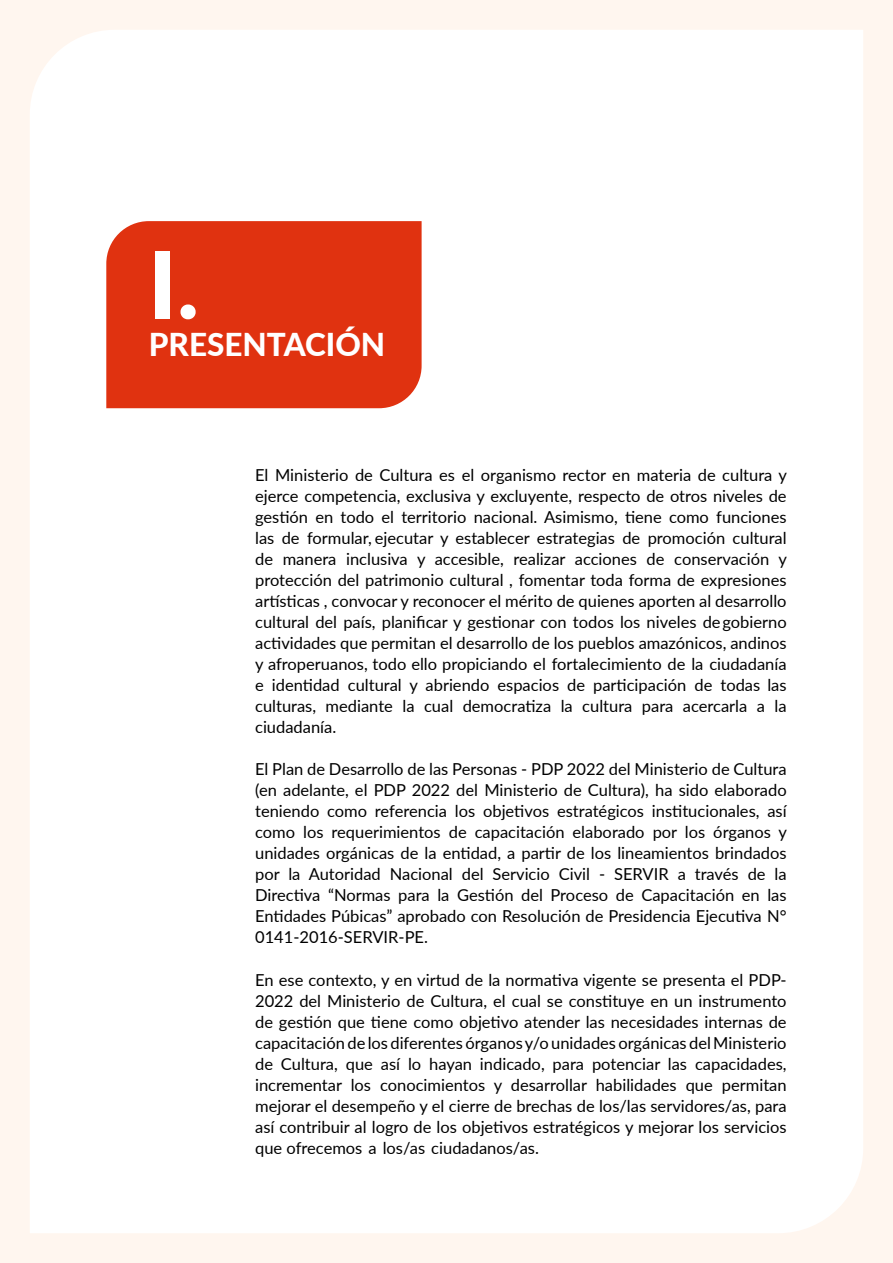
<style>
.page{position:relative;width:893px;height:1263px;background:#fff6ef}
.page>*{position:absolute;margin:0;border:0;box-sizing:border-box;transform-origin:0 0}
.t1{font:800 93px "Lato";color:#fff}
.t2{font:800 31.5px "Lato";color:#fff}
.t3{font:16.5px/21px "Lato";color:#000;text-align:justify}
</style>
<div class="page">
<div style="left:30px;top:30px;width:833px;height:1203px;background:#fff"></div>
<div style="left:106px;top:221px;width:316px;height:187px;background:#e03210"></div>
<h1 class="t1" style="left:149px;top:216px;width:52px">I.</h1>
<h2 class="t2" style="left:149px;top:322px;width:238px">PRESENTACIÓN</h2>
<p class="t3" style="left:255px;top:464px;width:533px">El Ministerio de Cultura es el organismo rector en materia de cultura y ejerce competencia, exclusiva y excluyente, respecto de otros niveles de gestión en todo el territorio nacional. Asimismo, tiene como funciones las de formular, ejecutar y establecer estrategias de promoción cultural de manera inclusiva y accesible, realizar acciones de conservación y protección del patrimonio cultural , fomentar toda forma de expresiones artísticas , convocar y reconocer el mérito de quienes aporten al desarrollo cultural del país, planificar y gestionar con todos los niveles de gobierno actividades que permitan el desarrollo de los pueblos amazónicos, andinos y afroperuanos, todo ello propiciando el fortalecimiento de la ciudadanía e identidad cultural y abriendo espacios de participación de todas las culturas, mediante la cual democratiza la cultura para acercarla a la ciudadanía.</p>
<p class="t3" style="left:255px;top:758px;width:533px">El Plan de Desarrollo de las Personas - PDP 2022 del Ministerio de Cultura (en adelante, el PDP 2022 del Ministerio de Cultura), ha sido elaborado teniendo como referencia los objetivos estratégicos institucionales, así como los requerimientos de capacitación elaborado por los órganos y unidades orgánicas de la entidad, a partir de los lineamientos brindados por la Autoridad Nacional del Servicio Civil - SERVIR a través de la Directiva “Normas para la Gestión del Proceso de Capacitación en las Entidades Púbicas” aprobado con Resolución de Presidencia Ejecutiva N° 0141-2016-SERVIR-PE.</p>
<p class="t3" style="left:255px;top:968px;width:533px">En ese contexto, y en virtud de la normativa vigente se presenta el PDP-2022 del Ministerio de Cultura, el cual se constituye en un instrumento de gestión que tiene como objetivo atender las necesidades internas de capacitación de los diferentes órganos y/o unidades orgánicas del Ministerio de Cultura, que así lo hayan indicado, para potenciar las capacidades, incrementar los conocimientos y desarrollar habilidades que permitan mejorar el desempeño y el cierre de brechas de los/las servidores/as, para así contribuir al logro de los objetivos estratégicos y mejorar los servicios que ofrecemos a los/as ciudadanos/as.</p>
</div>
